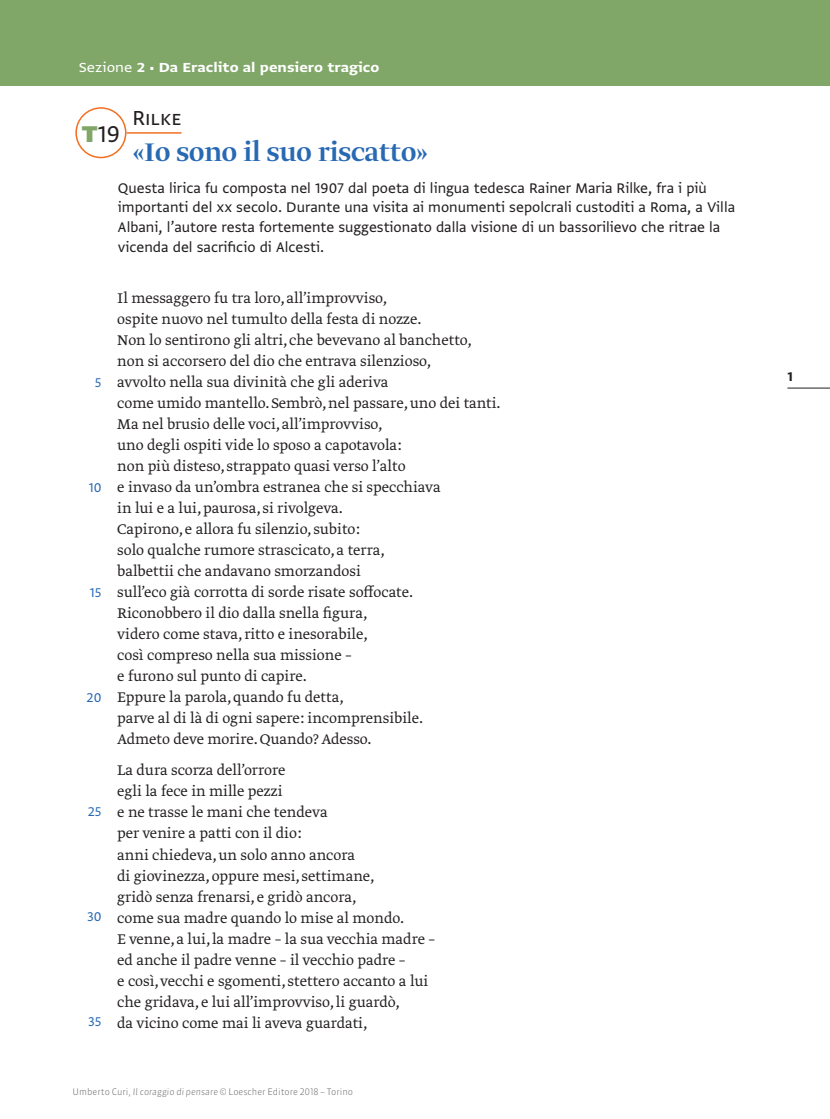
<style>
.page{position:relative;width:830px;height:1119px;background:#fff}
.page>*{position:absolute;margin:0;border:0;box-sizing:border-box;transform-origin:0 0}
.t1{font:500 30px "Greta Display Pro";color:#2869b3}
.t2{font:27px "Greta Sans Std";color:#231f20}
.t3{font:24px "Greta Sans Std";color:#231f20}
.t4{font:300 16.5px/21px "Greta Text Pro";color:#231f20}
.t5{font:16.5px/19.5px "Greta Sans Std";color:#231f20}
.t6{font:15.6px "Greta Sans Std Bld";color:#fff;scale:1.11 1}
.t7{font:15px "Greta Sans Std";color:#2869b3}
.t8{font:15px "Greta Sans Std Bld";color:#231f20}
.t9{font:300 9px "Sanuk OT";color:#6c6d70}
.s1{font-family:"Greta Sans Std"}
.s2{font-family:"Greta Sans Std";font-size:12px}
.s3{font-weight:900;color:#80a768}
.s4{font-style:italic}
</style>
<div class="page">
<div style="left:0;top:0;width:829px;height:85px;background:#80a768"></div>
<hr style="left:787px;top:388px;width:42px;height:1px;background:#231f20">
<hr style="left:126px;top:132px;width:55px;height:2px;background:#f36e21">
<div style="left:75px;top:107px;width:51px;height:51px;border:2px solid #f36e21;border-radius:50%"></div>
<p class="t6" style="left:79px;top:58px;width:272px"><span class="s1">Sezione</span> 2 <span class="s2">•</span> Da Eraclito al pensiero tragico</p>
<h3 class="t3" style="left:132px;top:103px;width:50px">Rilke</h3>
<h1 class="t1" style="left:133px;top:134px;width:296px">«Io sono il suo riscatto»</h1>
<p class="t5" style="left:118px;top:178px;width:618px">Questa lirica fu composta nel 1907 dal poeta di lingua tedesca Rainer Maria Rilke, fra i più importanti del xx secolo. Durante una visita ai monumenti sepolcrali custoditi a Roma, a Villa Albani, l’autore resta fortemente suggestionato dalla visione di un bassorilievo che ritrae la vicenda del sacrificio di Alcesti.</p>
<h2 class="t2" style="left:82px;top:118px;width:39px"><span class="s3">T</span>19</h2>
<p class="t7" style="left:95px;top:373px;width:8px">5</p>
<p class="t7" style="left:89px;top:478px;width:14px">10</p>
<p class="t7" style="left:90px;top:583px;width:13px">15</p>
<p class="t7" style="left:87px;top:688px;width:16px">20</p>
<p class="t7" style="left:88px;top:802px;width:15px">25</p>
<p class="t7" style="left:87px;top:907px;width:16px">30</p>
<p class="t7" style="left:88px;top:1012px;width:15px">35</p>
<p class="t4" style="left:117px;top:288px;width:385px">Il messaggero fu tra loro, all’improvviso,<br>ospite nuovo nel tumulto della festa di nozze.<br>Non lo sentirono gli altri, che bevevano al banchetto, non si accorsero del dio che entrava silenzioso,<br>avvolto nella sua divinità che gli aderiva<br>come umido mantello. Sembrò, nel passare, uno dei tanti.<br>Ma nel brusio delle voci, all’improvviso,<br>uno degli ospiti vide lo sposo a capotavola:<br>non più disteso, strappato quasi verso l’alto<br>e invaso da un’ombra estranea che si specchiava<br>in lui e a lui, paurosa, si rivolgeva.<br>Capirono, e allora fu silenzio, subito:<br>solo qualche rumore strascicato, a terra,<br>balbettii che andavano smorzandosi<br>sull’eco già corrotta di sorde risate soffocate.<br>Riconobbero il dio dalla snella figura,<br>videro come stava, ritto e inesorabile,<br>così compreso nella sua missione –<br>e furono sul punto di capire.<br>Eppure la parola, quando fu detta,<br>parve al di là di ogni sapere: incomprensibile.<br>Admeto deve morire. Quando? Adesso.</p>
<p class="t4" style="left:117px;top:760px;width:319px">La dura scorza dell’orrore<br>egli la fece in mille pezzi<br>e ne trasse le mani che tendeva<br>per venire a patti con il dio:<br>anni chiedeva, un solo anno ancora<br>di giovinezza, oppure mesi, settimane,<br>gridò senza frenarsi, e gridò ancora,<br>come sua madre quando lo mise al mondo.<br>E venne, a lui, la madre – la sua vecchia madre – ed anche il padre venne – il vecchio padre –<br>e così, vecchi e sgomenti, stettero accanto a lui che gridava, e lui all’improvviso, li guardò,<br>da vicino come mai li aveva guardati,</p>
<p class="t9" style="left:73px;top:1086px;width:282px">Umberto Curi, <span class="s4">Il coraggio di pensare</span> © Loescher Editore 2018 – Torino</p>
<p class="t8" style="left:787px;top:367px;width:7px">1</p>
</div>
